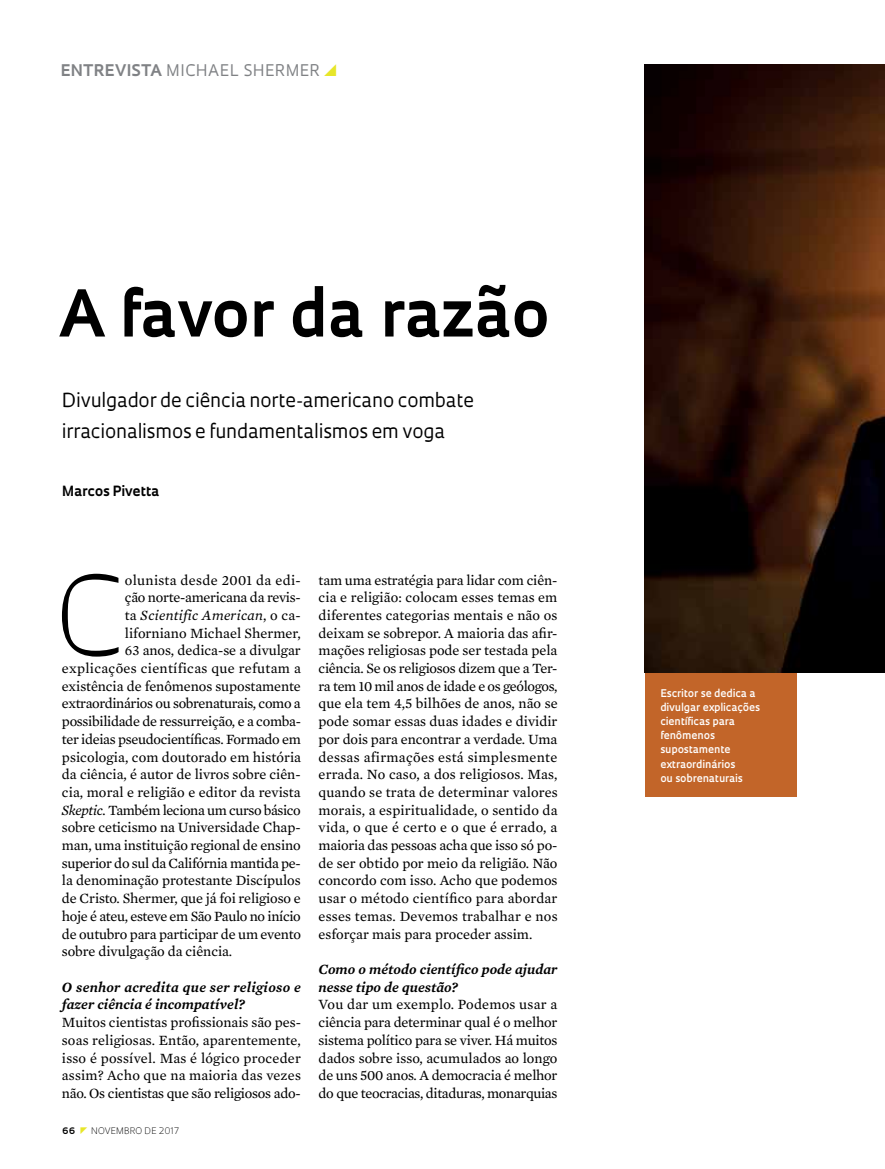
<style>
.page{position:relative;width:885px;height:1169px;background:#fff}
.page>*{position:absolute;margin:0;border:0;box-sizing:border-box;transform-origin:0 0}
.t1{font:300 106.65px "Oculum";color:#000}
.t2{font:700 62.7px "Oculum";color:#000}
.t3{font:18.75px/30.9px "Oculum";letter-spacing:-.01em;color:#000}
.t4{font:15.6px "Oculum";letter-spacing:.03em;color:#808285}
.t5{font:14.4px/17.7px "Mercury Text G2";letter-spacing:-.01em;color:#000;text-align:justify}
.t6{font:italic 600 14.4px/17.7px "Mercury Text G2";color:#000}
.t7{font:14.4px "Mercury Text G2";letter-spacing:.02em;color:#000}
.t8{font:14.4px "Mercury Text G2";letter-spacing:-.03em;color:#000}
.t9{font:italic 14.4px "Mercury Text G2";letter-spacing:.015em;color:#000}
.t10{font:700 13.65px "Oculum";letter-spacing:-.005em;color:#000}
.t11{font:600 10.35px/14.1px "Oculum";color:#fff}
.t12{font:300 8.7px "Oculum";letter-spacing:.015em;color:#000}
.t13{font:700 8.7px "Oculum";color:#000}
.s1{font-weight:700}
.s2{font-style:normal}
.s3{font-style:italic}
</style>
<div class="page">
<div style="left:645px;top:673px;width:151px;height:124px;background:#c26529"></div>
<img style="left:645px;top:64px;width:240px;height:609px">
<p class="t4" style="left:60px;top:60px;width:261px"><span class="s1">Entrevista</span> Michael Sherm er</p>
<h2 class="t2" style="left:58px;top:270px;width:493px">A favor da razão</h2>
<h3 class="t3" style="left:62px;top:384px;width:414px">Divulgador de ciência norte-americano combate irracionalismos e fundamentalismos em voga</h3>
<p class="t10" style="left:62px;top:481px;width:99px">Marcos Pivetta</p>
<h1 class="t1" style="left:56px;top:542px;width:70px">C</h1>
<p class="t7" style="left:125px;top:569px;width:177px">olunista desde 2001 da edi-</p>
<p class="t5" style="left:125px;top:588px;width:177px">ção norte-americana da revis-</p>
<p class="t9" style="left:125px;top:604px;width:178px"><span class="s2">ta</span> Scientific American<span class="s2">, o ca-</span></p>
<p class="t5" style="left:125px;top:623px;width:178px">liforniano Michael Shermer,</p>
<p class="t5" style="left:125px;top:641px;width:177px">63 anos, dedica-se a divulgar</p>
<p class="t7" style="left:62px;top:658px;width:240px">explicações científicas que refutam a</p>
<p class="t5" style="left:62px;top:676px;width:240px">existência de fenômenos supostamente</p>
<p class="t5" style="left:62px;top:694px;width:240px">extraordinários ou sobrenaturais, como a</p>
<p class="t5" style="left:62px;top:711px;width:241px">possibilidade de ressurreição, e a comba-</p>
<p class="t5" style="left:62px;top:729px;width:241px">ter ideias pseudocientíficas. Formado em</p>
<p class="t5" style="left:62px;top:747px;width:241px">psicologia, com doutorado em história</p>
<p class="t5" style="left:62px;top:765px;width:240px">da ciência, é autor de livros sobre ciên-</p>
<p class="t5" style="left:62px;top:782px;width:240px">cia, moral e religião e editor da revista</p>
<p class="t8" style="left:62px;top:799px;width:240px"><span class="s3">Skeptic.</span> Também leciona um curso básico</p>
<p class="t5" style="left:62px;top:818px;width:240px">sobre ceticismo na Universidade Chap-</p>
<p class="t5" style="left:62px;top:835px;width:240px">man, uma instituição regional de ensino</p>
<p class="t5" style="left:62px;top:853px;width:240px">superior do sul da Califórnia mantida pe-</p>
<p class="t5" style="left:62px;top:871px;width:240px">la denominação protestante Discípulos</p>
<p class="t5" style="left:62px;top:888px;width:240px">de Cristo. Shermer, que já foi religioso e</p>
<p class="t5" style="left:62px;top:906px;width:240px">hoje é ateu, esteve em São Paulo no início</p>
<p class="t5" style="left:62px;top:924px;width:240px">de outubro para participar de um evento</p>
<p class="t5" style="left:62px;top:942px;width:172px">sobre divulgação da ciência.</p>
<p class="t6" style="left:62px;top:977px;width:240px">O senhor acredita que ser religioso e fazer ciência é incompatível?</p>
<p class="t5" style="left:62px;top:1012px;width:241px">Muitos cientistas profissionais são pes&shy;soas religiosas. Então, aparentemente, isso é possível. Mas é lógico proceder assim? Acho que na maioria das vezes não. Os cientistas que são religiosos ado-</p>
<p class="t13" style="left:62px;top:1124px;width:15px">66</p>
<p class="t12" style="left:91px;top:1124px;width:89px">NOVEMBRO DE 2017</p>
<p class="t5" style="left:319px;top:570px;width:241px">tam uma estratégia para lidar com ciên&shy;cia e religião: colocam esses temas em diferentes categorias mentais e não os deixam se sobrepor. A maioria das afir&shy;mações religiosas pode ser testada pela ciência. Se os religiosos dizem que a Ter&shy;ra tem 10 mil anos de idade e os geólogos, que ela tem 4,5 bilhões de anos, não se pode somar essas duas idades e dividir por dois para encontrar a verdade. Uma dessas afirmações está simplesmente errada. No caso, a dos religiosos. Mas, quando se trata de determinar valores morais, a espiritualidade, o sentido da vida, o que é certo e o que é errado, a maioria das pessoas acha que isso só po&shy;de ser obtido por meio da religião. Não concordo com isso. Acho que podemos usar o método científico para abordar esses temas. Devemos trabalhar e nos esforçar mais para proceder assim.</p>
<p class="t6" style="left:319px;top:959px;width:240px">Como o método científico pode ajudar nesse tipo de questão?</p>
<p class="t5" style="left:319px;top:995px;width:240px">Vou dar um exemplo. Podemos usar a ciência para determinar qual é o melhor sistema político para se viver. Há muitos dados sobre isso, acumulados ao longo de uns 500 anos. A democracia é melhor do que teocracias, ditaduras, monarquias</p>
<p class="t11" style="left:660px;top:685px;width:101px">Escritor se dedica a divulgar explicações científicas para fenômenos supostamente extraordinários<br>ou sobrenaturais</p>
</div>
